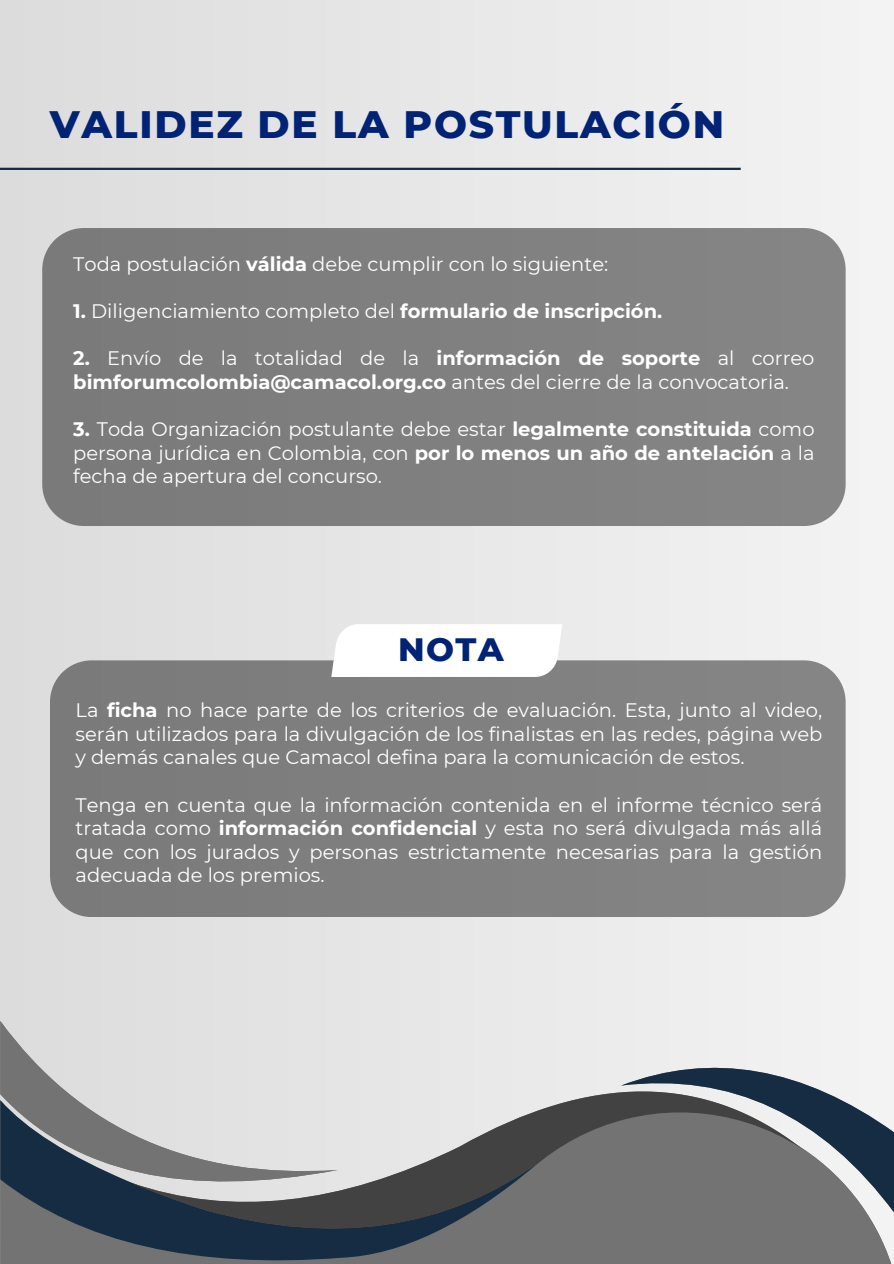
<style>
.page{position:relative;width:894px;height:1264px;background:#fff}
.page>*{position:absolute;margin:0;border:0;box-sizing:border-box;transform-origin:0 0}
.t1{font:800 39px "Montserrat";letter-spacing:.045em;color:#002376}
.t2{font:800 33px "Montserrat";color:#002376}
.t3{font:19.5px/23.7px "Montserrat";color:#fff;text-align:justify}
.s1{font-weight:700}
</style>
<div class="page">
<div style="left:0;top:0;width:893px;height:1263px;background:#e8e8e8"></div>
<div style="left:50px;top:660px;width:795px;height:257px;background:#808080"></div>
<div style="left:331px;top:624px;width:231px;height:53px;background:#fff"></div>
<div style="left:42px;top:228px;width:803px;height:298px;background:#808080"></div>
<hr style="left:0;top:168px;width:740px;height:2px;background:#152c42">
<svg style="left:859px;top:1020px;width:34px;height:31px"></svg>
<svg style="left:541px;top:1213px;width:352px;height:50px;background:#7c7c7c"></svg>
<svg style="left:0;top:1198px;width:541px;height:65px;background:#535b62"></svg>
<svg style="left:129px;top:1092px;width:673px;height:154px"></svg>
<svg style="left:0;top:1020px;width:338px;height:178px"></svg>
<svg style="left:621px;top:1051px;width:272px;height:162px"></svg>
<h2 class="t1" style="left:50px;top:100px;width:675px">VALIDEZ DE LA POSTULACIÓN</h2>
<p class="t3" style="left:73px;top:252px;width:536px">Toda postulación <span class="s1">válida</span> debe cumplir con lo siguiente:</p>
<p class="t3" style="left:73px;top:299px;width:590px"><span class="s1">1.</span> Diligenciamiento completo del <span class="s1">formulario de inscripción.</span></p>
<p class="t3" style="left:73px;top:346px;width:742px"><span class="s1">2.</span> Envío de la totalidad de la <span class="s1">información de soporte</span> al correo <span class="s1">bimforumcolombia@camacol.org.co</span> antes del cierre de la convocatoria.</p>
<p class="t3" style="left:73px;top:417px;width:742px"><span class="s1">3.</span> Toda Organización postulante debe estar <span class="s1">legalmente constituida</span> como persona jurídica en Colombia, con <span class="s1">por lo menos un año de antelación</span> a la fecha de apertura del concurso.</p>
<p class="t2" style="left:398px;top:629px;width:107px">NOTA</p>
<h1 class="t3" style="left:76px;top:698px;width:748px">La <span class="s1">ficha</span> no hace parte de los criterios de evaluación. Esta, junto al video, serán utilizados para la divulgación de los finalistas en las redes, página web y demás canales que Camacol defina para la comunicación de estos.</h1>
<p class="t3" style="left:76px;top:792px;width:748px">Tenga en cuenta que la información contenida en el informe técnico será tratada como <span class="s1">información confidencial</span> y esta no será divulgada más allá que con los jurados y personas estrictamente necesarias para la gestión adecuada de los premios.</p>
</div>
